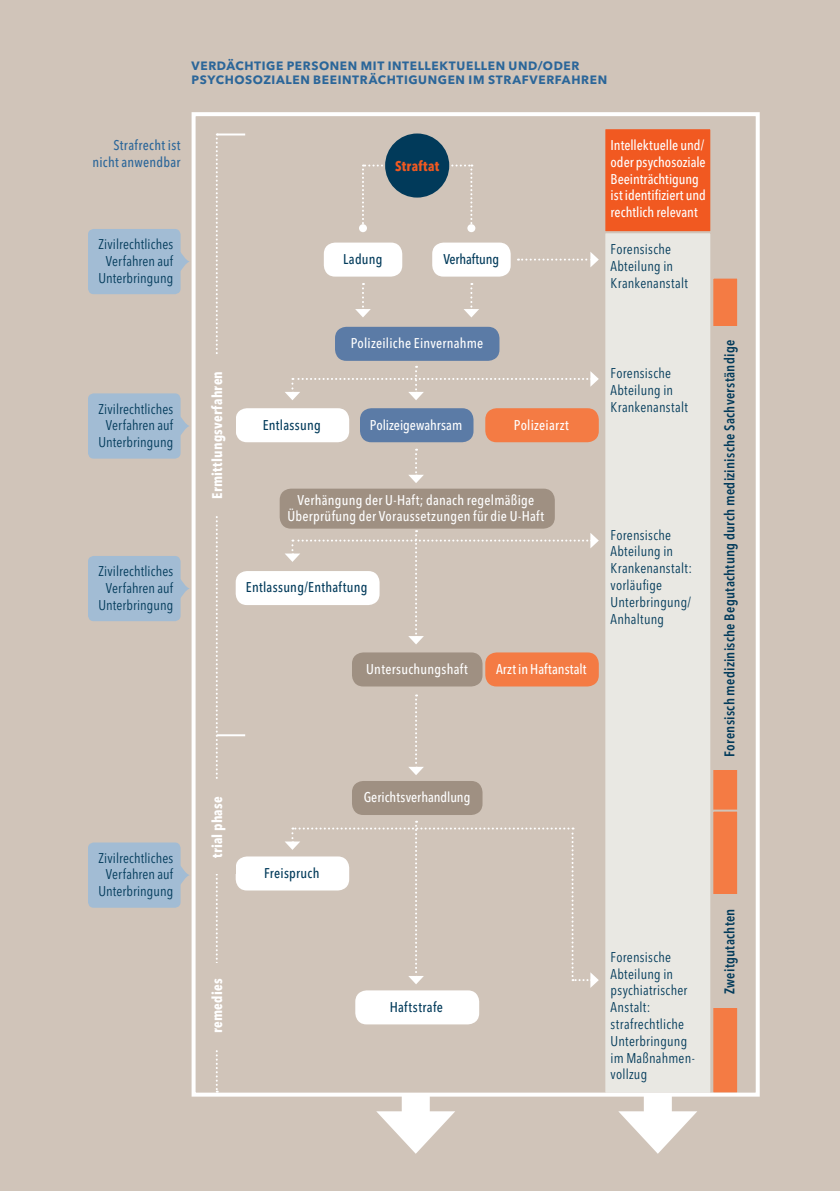
<style>
.page{position:relative;width:840px;height:1191px;background:#fff}
.page>*{position:absolute;margin:0;border:0;box-sizing:border-box;transform-origin:0 0}
.t1{font:condensed 14px/16.8px "Avenir Next LT Pro";letter-spacing:.015em;color:#013a5a}
.t2{font:500 condensed 14px/16.8px "Avenir Next LT Pro";letter-spacing:.01em;color:#fff;text-align:center}
.t3{font:600 condensed 14px "Avenir Next LT Pro";letter-spacing:.02em;color:#013a5a}
.t4{font:500 condensed 14px "Avenir Next LT Pro";letter-spacing:.02em;color:#013a5a}
.t5{font:700 condensed 14px "Avenir Next LT Pro";letter-spacing:.015em;color:#fff}
.t6{font:500 condensed 14px/16.8px "Avenir Next LT Pro";letter-spacing:.02em;color:#2b6699;text-align:right}
.t7{font:500 condensed 14px "Avenir Next LT Pro";letter-spacing:-.01em;color:#013a5a}
.t8{font:700 condensed 14px "Avenir Next LT Pro";letter-spacing:.025em;color:#f15921}
.t9{font:700 12px/14px "Avenir Next LT Pro";letter-spacing:.05em;color:#2b6699}
</style>
<div class="page">
<div style="left:0;top:0;width:839px;height:1191px;background:#d0c4b9"></div>
<hr style="left:217px;top:133px;width:28px;height:2px;background:#fff">
<hr style="left:217px;top:734px;width:28px;height:2px;background:#fff">
<svg style="left:362px;top:164px;width:41px;height:60px"></svg>
<div style="left:359px;top:224px;width:8px;height:8px;background:#fff;border-radius:50%"></div>
<div style="left:323px;top:242px;width:79px;height:35px;background:#fff;border-radius:11px"></div>
<div style="left:432px;top:242px;width:78px;height:35px;background:#fff;border-radius:11px"></div>
<svg style="left:429px;top:164px;width:43px;height:60px"></svg>
<div style="left:467px;top:224px;width:8px;height:8px;background:#fff;border-radius:50%"></div>
<div style="left:335px;top:327px;width:164px;height:34px;background:#5b7ba6;border-radius:11px"></div>
<svg style="left:355px;top:283px;width:15px;height:34px"></svg>
<svg style="left:464px;top:283px;width:15px;height:34px"></svg>
<svg style="left:517px;top:252px;width:81px;height:15px"></svg>
<svg style="left:409px;top:449px;width:14px;height:34px"></svg>
<svg style="left:408px;top:694px;width:15px;height:81px"></svg>
<svg style="left:285px;top:366px;width:313px;height:34px"></svg>
<svg style="left:285px;top:530px;width:313px;height:114px"></svg>
<svg style="left:284px;top:820px;width:314px;height:168px"></svg>
<div style="left:360px;top:408px;width:113px;height:34px;background:#5b7ba6;border-radius:11px"></div>
<div style="left:235px;top:408px;width:114px;height:34px;background:#fff;border-radius:11px"></div>
<div style="left:485px;top:408px;width:113px;height:34px;background:#f47b44;border-radius:11px"></div>
<div style="left:279px;top:488px;width:275px;height:40px;background:#9f9082;border-radius:11px"></div>
<div style="left:352px;top:781px;width:130px;height:34px;background:#9f9082;border-radius:11px"></div>
<div style="left:235px;top:571px;width:144px;height:34px;background:#fff;border-radius:11px"></div>
<div style="left:235px;top:856px;width:114px;height:34px;background:#fff;border-radius:11px"></div>
<div style="left:485px;top:652px;width:113px;height:34px;background:#f47b44;border-radius:11px"></div>
<div style="left:352px;top:652px;width:130px;height:34px;background:#9f9082;border-radius:11px"></div>
<div style="left:355px;top:990px;width:124px;height:34px;background:#fff;border-radius:11px"></div>
<div style="left:385px;top:133px;width:64px;height:65px;background:#013a5a;border-radius:50%"></div>
<svg style="left:216px;top:133px;width:2px;height:958px"></svg>
<div style="left:198px;top:355px;width:37px;height:159px;background:#d0c4b9"></div>
<div style="left:198px;top:781px;width:37px;height:92px;background:#d0c4b9"></div>
<div style="left:198px;top:963px;width:37px;height:85px;background:#d0c4b9"></div>
<div style="left:604px;top:128px;width:107px;height:104px;background:#f15921"></div>
<div style="left:603px;top:127px;width:109px;height:106px;border:2px solid #d0c4b9"></div>
<div style="left:401px;top:1095px;width:28px;height:32px;background:#fff"></div>
<svg style="left:376px;top:1111px;width:79px;height:42px"></svg>
<div style="left:643px;top:1095px;width:28px;height:32px;background:#fff"></div>
<svg style="left:618px;top:1111px;width:79px;height:42px"></svg>
<div style="left:604px;top:232px;width:107px;height:861px;background:#e9e8e3"></div>
<div style="left:603px;top:231px;width:109px;height:863px;border:2px solid #d0c4b9"></div>
<div style="left:712px;top:278px;width:25px;height:816px;background:#f47b44"></div>
<div style="left:711px;top:277px;width:27px;height:818px;border:2px solid #d0c4b9"></div>
<div style="left:711px;top:809px;width:27px;height:285px;border:2px solid #d0c4b9"></div>
<div style="left:712px;top:327px;width:34px;height:443px;background:#d0c4b9"></div>
<div style="left:712px;top:894px;width:34px;height:114px;background:#d0c4b9"></div>
<svg style="left:180px;top:865px;width:9px;height:19px"></svg>
<div style="left:88px;top:842px;width:92px;height:65px;background:#a2bcd4;border-radius:6px"></div>
<div style="left:191px;top:112px;width:568px;height:984px;border:4px solid #fff"></div>
<svg style="left:180px;top:579px;width:10px;height:19px"></svg>
<div style="left:88px;top:556px;width:92px;height:65px;background:#a2bcd4;border-radius:6px"></div>
<svg style="left:180px;top:416px;width:9px;height:19px"></svg>
<div style="left:88px;top:393px;width:92px;height:65px;background:#a2bcd4;border-radius:6px"></div>
<svg style="left:180px;top:252px;width:10px;height:19px"></svg>
<div style="left:88px;top:229px;width:92px;height:65px;background:#a2bcd4;border-radius:6px"></div>
<p class="t9" style="left:191px;top:59px;width:417px">VERDÄCHTIGE PERSONEN MIT INTELLEKTUELLEN UND/ODER<br>PSYCHOSOZIALEN BEEINTRÄCHTIGUNGEN IM STRAFVERFAHREN</p>
<p class="t6" style="left:92px;top:137px;width:89px">Strafrecht ist nicht anwendbar</p>
<p class="t1" style="left:98px;top:236px;width:76px;text-align:center">Zivilrechtliches<br>Verfahren auf<br>Unterbringung</p>
<p class="t1" style="left:98px;top:400px;width:76px;text-align:center">Zivilrechtliches<br>Verfahren auf<br>Unterbringung</p>
<p class="t1" style="left:98px;top:562px;width:76px;text-align:center">Zivilrechtliches<br>Verfahren auf<br>Unterbringung</p>
<p class="t1" style="left:98px;top:849px;width:76px;text-align:center">Zivilrechtliches<br>Verfahren auf<br>Unterbringung</p>
<p class="t8" style="left:395px;top:157px;width:46px">Straftat</p>
<p class="t4" style="left:343px;top:250px;width:41px">Ladung</p>
<p class="t7" style="left:443px;top:250px;width:57px">Verhaftung</p>
<p class="t5" style="left:208px;top:499px;width:129px;rotate:-90deg">Ermittlungsverfahren</p>
<p class="t2" style="left:350px;top:335px;width:134px">Polizeiliche Einvernahme</p>
<p class="t4" style="left:262px;top:416px;width:60px">Entlassung</p>
<p class="t2" style="left:369px;top:416px;width:94px">Polizeigewahrsam</p>
<p class="t2" style="left:513px;top:416px;width:56px">Polizeiarzt</p>
<p class="t2" style="left:287px;top:491px;width:258px">Verhängung der U-Haft; danach regelmäßige<br>Überprüfung der Voraussetzungen für die U-Haft</p>
<p class="t4" style="left:246px;top:579px;width:123px">Entlassung/Enthaftung</p>
<p class="t2" style="left:366px;top:660px;width:103px">Untersuchungshaft</p>
<p class="t2" style="left:496px;top:660px;width:92px">Arzt in Haftanstalt</p>
<p class="t5" style="left:208px;top:858px;width:63px;rotate:-90deg">trial phase</p>
<p class="t5" style="left:208px;top:1033px;width:56px;rotate:-90deg">remedies</p>
<p class="t4" style="left:264px;top:864px;width:57px">Freispruch</p>
<p class="t2" style="left:363px;top:789px;width:108px">Gerichtsverhandlung</p>
<p class="t4" style="left:389px;top:998px;width:55px">Haftstrafe</p>
<p class="t2" style="left:610px;top:137px;width:97px;text-align:left">Intellektuelle und/ oder psychosoziale<br>Beeinträchtigung ist identifiziert und rechtlich relevant</p>
<p class="t1" style="left:610px;top:241px;width:79px">Forensische<br>Abteilung in<br>Krankenanstalt</p>
<p class="t1" style="left:610px;top:364px;width:79px">Forensische<br>Abteilung in<br>Krankenanstalt</p>
<p class="t1" style="left:610px;top:526px;width:83px">Forensische<br>Abteilung in<br>Krankenanstalt: vorläufige<br>Unterbringung/<br>Anhaltung</p>
<p class="t3" style="left:720px;top:756px;width:418px;rotate:-90deg">Forensisch medizinische Begutachtung durch medizinische Sachverständige</p>
<p class="t1" style="left:610px;top:948px;width:86px">Forensische<br>Abteilung in psychiatrischer<br>Anstalt: strafrechtliche<br>Unterbringung im Maßnahmen&shy;vollzug</p>
<p class="t3" style="left:720px;top:994px;width:87px;rotate:-90deg">Zweitgutachten</p>
</div>
